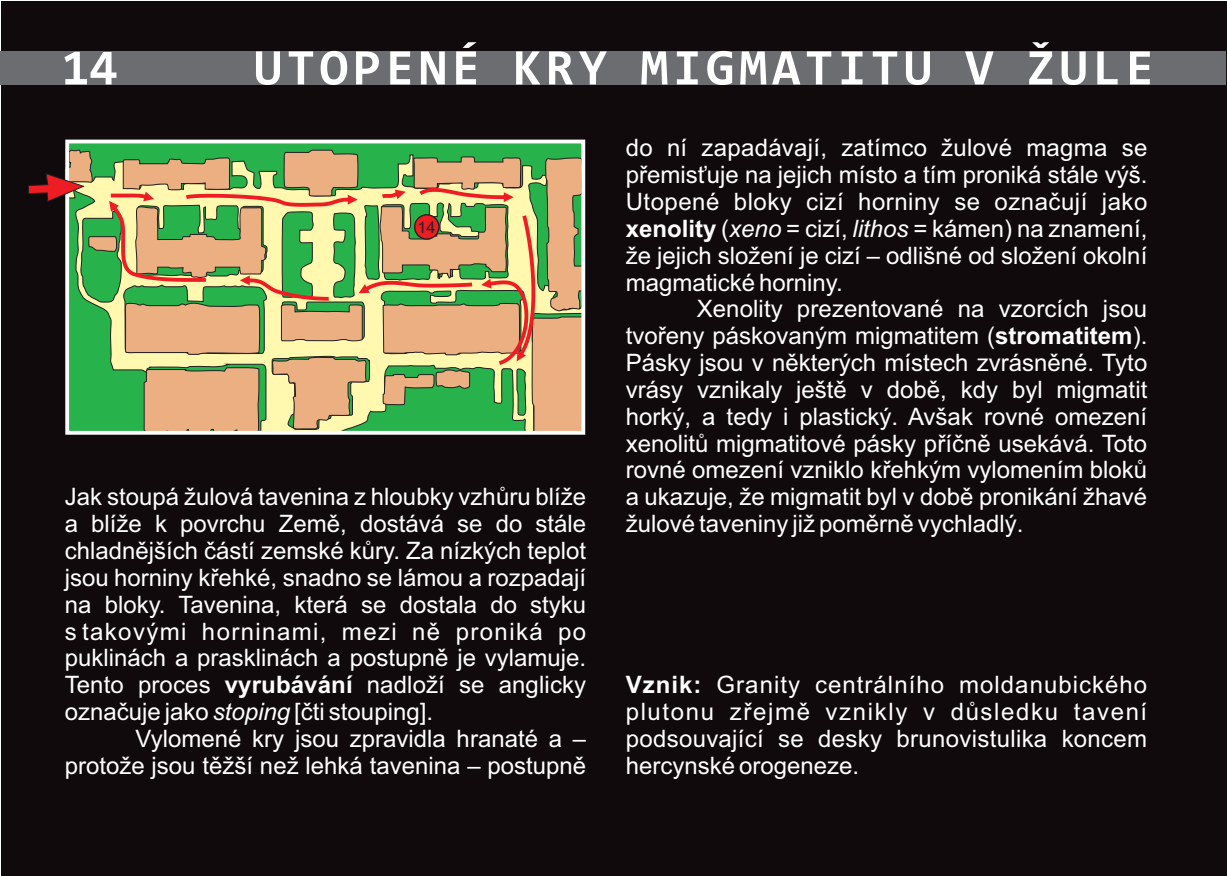
<style>
.page{position:relative;width:1227px;height:876px;background:#fff}
.page>*{position:absolute;margin:0;border:0;box-sizing:border-box;transform-origin:0 0}
.t1{font:700 51.6px "Consolas";letter-spacing:.085em;color:#fff}
.t2{font:700 50.8px "Consolas";color:#fff}
.t3{font:24px/26.8px "Arial";color:#fff;text-align:justify}
.t4{font:16.2px "Arial";color:#231f20}
.s1{font-weight:700}
.s2{font-style:italic}
</style>
<div class="page">
<div style="left:1px;top:1px;width:1225px;height:873px;background:#110a0c"></div>
<div style="left:1px;top:51px;width:1225px;height:33px;background:#6c6d70"></div>
<svg style="left:28px;top:148px;width:558px;height:286px;background:#a3aa70"></svg>
<div style="left:414px;top:214px;width:25px;height:26px;background:#ee1d23;border:1px solid #231f20;border-radius:50%"></div>
<h2 class="t2" style="left:62px;top:47px;width:57px">14</h2>
<h1 class="t1" style="left:254px;top:46px;width:901px">UTOPENÉ KRY MIGMATITU V ŽULE</h1>
<p class="t4" style="left:417px;top:221px;width:19px">14</p>
<p class="t3" style="left:65px;top:485px;width:523px">Jak stoupá žulová tavenina z hloubky vzhůru blíže a blíže k povrchu Země, dostává se do stále chladnějších částí zemské kůry. Za nízkých teplot jsou horniny křehké, snadno se lámou a rozpadají na bloky. Tavenina, která se dostala do styku s takovými horninami, mezi ně proniká po puklinách a prasklinách a postupně je vylamuje.<br>Tento proces <span class="s1">vyrubávání</span> nadloží se anglicky označuje jako <span class="s2">stoping</span> [čti stouping].</p>
<p class="t3" style="left:65px;top:726px;width:523px;text-align:right">Vylomené kry jsou zpravidla hranaté a – protože jsou těžší než lehká tavenina – postupně</p>
<p class="t3" style="left:626px;top:137px;width:523px">do ní zapadávají, zatímco žulové magma se přemisťuje na jejich místo a tím proniká stále výš.<br>Utopené bloky cizí horniny se označují jako <span class="s1">xenolity</span> (<span class="s2">xeno</span> = cizí, <span class="s2">lithos</span> = kámen) na znamení, že jejich složení je cizí – odlišné od složení okolní magmatické horniny.</p>
<p class="t3" style="left:626px;top:297px;width:523px;text-indent:71px">Xenolity prezentované na vzorcích jsou tvořeny páskovaným migmatitem (<span class="s1">stromatitem</span>).<br>Pásky jsou v některých místech zvrásněné. Tyto vrásy vznikaly ještě v době, kdy byl migmatit horký, a tedy i plastický. Avšak rovné omezení xenolitů migmatitové pásky příčně usekává. Toto rovné omezení vzniklo křehkým vylomením bloků a ukazuje, že migmatit byl v době pronikání žhavé žulové taveniny již poměrně vychladlý.</p>
<p class="t3" style="left:625px;top:673px;width:523px"><span class="s1">Vznik:</span> Granity centrálního moldanubického plutonu zřejmě vznikly v důsledku tavení podsouvající se desky brunovistulika koncem hercynské orogeneze.</p>
</div>
